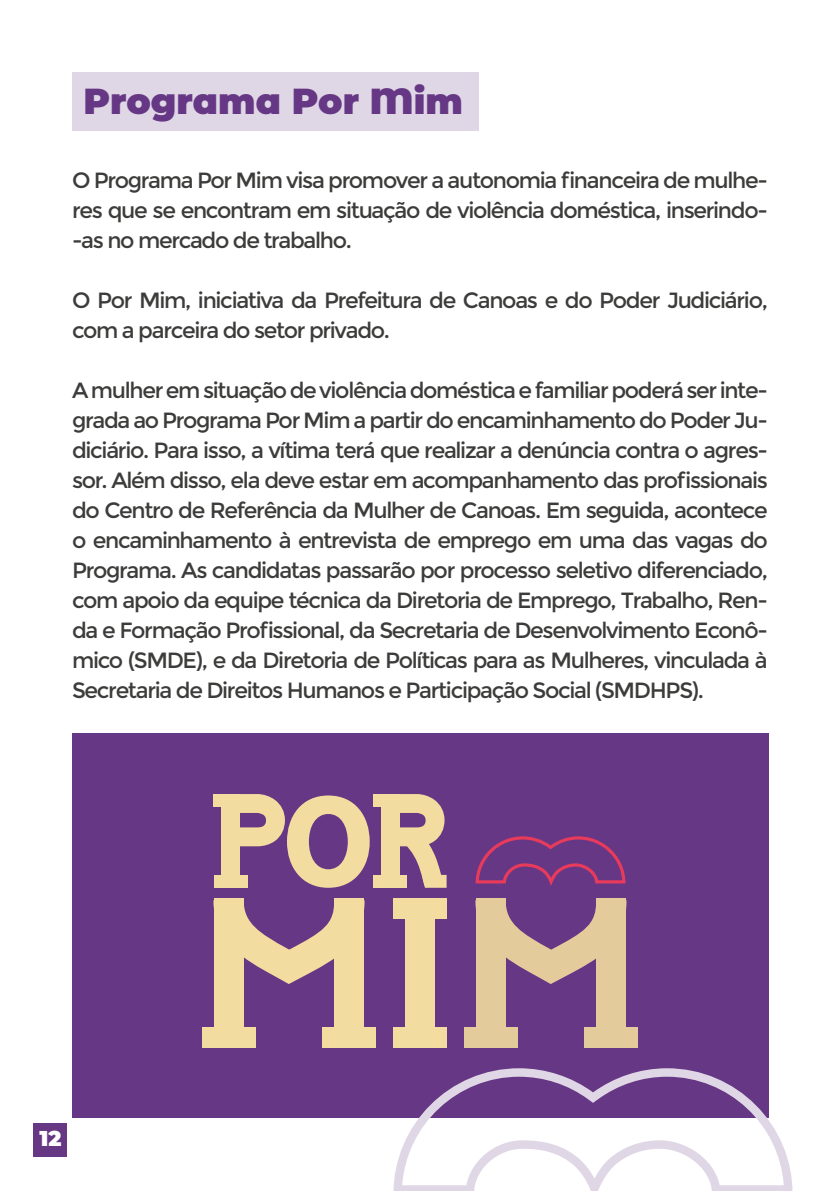
<style>
.page{position:relative;width:840px;height:1191px;background:#fff}
.page>*{position:absolute;margin:0;border:0;box-sizing:border-box;transform-origin:0 0}
.t1{font:900 36px "Montserrat Alternates";color:#663784}
.t2{font:22px/30px "Montserrat";letter-spacing:-.06em;color:#3c3c3b;text-align:justify}
.t3{font:900 21.4px "Montserrat Alternates";color:#fff}
</style>
<div class="page">
<div style="left:33px;top:1123px;width:34px;height:34px;background:#663784"></div>
<div style="left:72px;top:733px;width:695px;height:385px;background:#663784"></div>
<div style="left:72px;top:72px;width:406px;height:59px;background:#e0d7e6"></div>
<div style="left:405px;top:898px;width:29px;height:129px;background:#f3dc9f"></div>
<div style="left:393px;top:1027px;width:53px;height:21px;background:#f3dc9f"></div>
<div style="left:393px;top:898px;width:53px;height:20px;background:#f3dc9f"></div>
<div style="left:463px;top:1027px;width:54px;height:21px;background:#e4cb9c"></div>
<div style="left:475px;top:898px;width:30px;height:129px;background:#e4cb9c"></div>
<div style="left:596px;top:898px;width:30px;height:129px;background:#e4cb9c"></div>
<div style="left:584px;top:1027px;width:54px;height:21px;background:#e4cb9c"></div>
<svg style="left:475px;top:900px;width:121px;height:84px"></svg>
<div style="left:201px;top:1027px;width:54px;height:21px;background:#f3dc9f"></div>
<div style="left:214px;top:898px;width:29px;height:129px;background:#f3dc9f"></div>
<div style="left:334px;top:898px;width:30px;height:129px;background:#f3dc9f"></div>
<div style="left:322px;top:1027px;width:54px;height:21px;background:#f3dc9f"></div>
<svg style="left:213px;top:900px;width:121px;height:84px"></svg>
<svg style="left:475px;top:836px;width:150px;height:50px"></svg>
<div style="left:221px;top:794px;width:19px;height:81px;background:#f3dc9f"></div>
<div style="left:214px;top:794px;width:26px;height:13px;background:#f3dc9f"></div>
<div style="left:214px;top:875px;width:33px;height:12px;background:#f3dc9f"></div>
<div style="left:381px;top:794px;width:18px;height:81px;background:#f3dc9f"></div>
<div style="left:373px;top:794px;width:26px;height:13px;background:#f3dc9f"></div>
<div style="left:373px;top:875px;width:34px;height:12px;background:#f3dc9f"></div>
<svg style="left:399px;top:794px;width:47px;height:93px"></svg>
<svg style="left:240px;top:794px;width:129px;height:93px"></svg>
<svg style="left:393px;top:1068px;width:399px;height:123px"></svg>
<h1 class="t1" style="left:83px;top:74px;width:381px">Programa Por Mim</h1>
<p class="t2" style="left:72px;top:165px;width:697px">O Programa Por Mim visa promover a autonomia financeira de mulhe&shy;res que se encontram em situação de violência doméstica, inserindo--as no mercado de trabalho.</p>
<p class="t2" style="left:72px;top:285px;width:697px">O Por Mim, iniciativa da Prefeitura de Canoas e do Poder Judiciário, com a parceira do setor privado.</p>
<p class="t2" style="left:72px;top:375px;width:697px">A mulher em situação de violência doméstica e familiar poderá ser inte&shy;grada ao Programa Por Mim a partir do encaminhamento do Poder Ju&shy;diciário. Para isso, a vítima terá que realizar a denúncia contra o agres&shy;sor. Além disso, ela deve estar em acompanhamento das profissionais do Centro de Referência da Mulher de Canoas. Em seguida, acontece o encaminhamento à entrevista de emprego em uma das vagas do Programa. As candidatas passarão por processo seletivo diferenciado, com apoio da equipe técnica da Diretoria de Emprego, Trabalho, Ren&shy;da e Formação Profissional, da Secretaria de Desenvolvimento Econô&shy;mico (SMDE), e da Diretoria de Políticas para as Mulheres, vinculada à Secretaria de Direitos Humanos e Participação Social (SMDHPS).</p>
<p class="t3" style="left:39px;top:1122px;width:23px">12</p>
</div>
